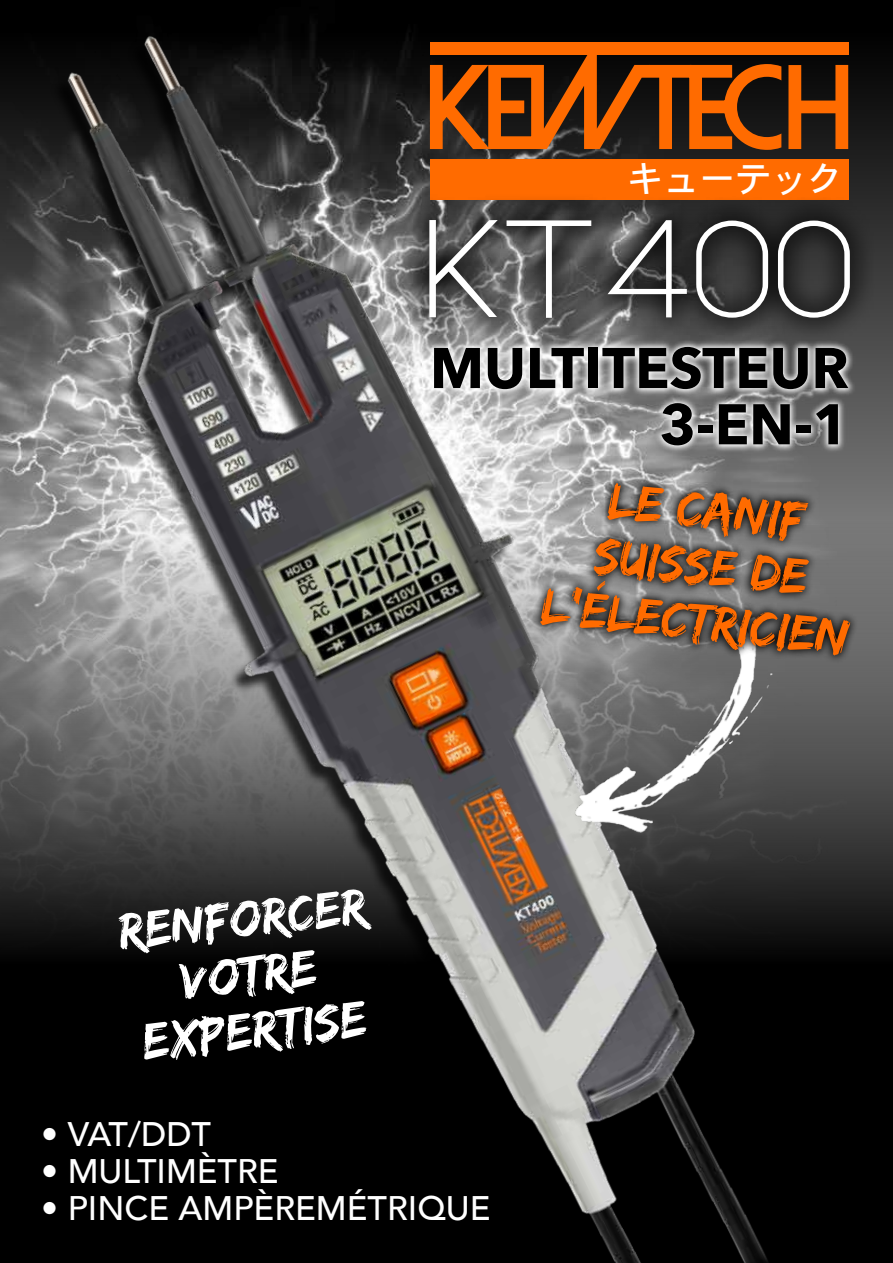
<style>
.page{position:relative;width:893px;height:1263px;background:#fff}
.page>*{position:absolute;margin:0;border:0;box-sizing:border-box;transform-origin:0 0}
.t1{font:138.3px "Alcubierre";letter-spacing:-.035em;color:#fff;scale:1.1 1}
.t2{font:700 56.7px/56.2px "Avenir Next LT Pro";color:#000;text-align:right}
.t3{font:53.1px/55.8px "Edo SZ";color:#ff6b00;text-align:center}
.t4{font:53.1px/55.8px "Edo SZ";color:#fff;text-align:center}
.t5{font:36px "Apple osaka unicode";color:#fff}
.t6{font:500 34.05px "Avenir";color:#fff}
</style>
<div class="page">
<svg style="left:871px;top:521px;width:22px;height:742px;background:#2d2d2d"></svg>
<img style="left:0;top:0;width:871px;height:1263px">
<img style="left:552px;top:672px;width:265px;height:191px">
<svg style="left:529px;top:465px;width:343px;height:207px;background:#6b6b6b"></svg>
<p class="t5" style="left:628px;top:154px;width:217px">キューテック</p>
<h1 class="t1" style="left:420px;top:189px;width:400px">KT400</h1>
<h2 class="t2" style="left:430px;top:339px;width:420px">MULTITESTEUR<br>3-EN-1</h2>
<h3 class="t3" style="left:556px;top:465px;width:310px;rotate:6deg">Le Canif<br>Suisse de l’Électricien</h3>
<h3 class="t4" style="left:115px;top:902px;width:251px;rotate:-6deg">Renforcer<br>Votre<br>Expertise</h3>
<p class="t6" style="left:41px;top:1105px;width:171px">• VAT/DDT</p>
<p class="t6" style="left:41px;top:1142px;width:239px">• MULTIMÈTRE</p>
<p class="t6" style="left:41px;top:1179px;width:451px">• PINCE AMPÈREMÉTRIQUE</p>
</div>
